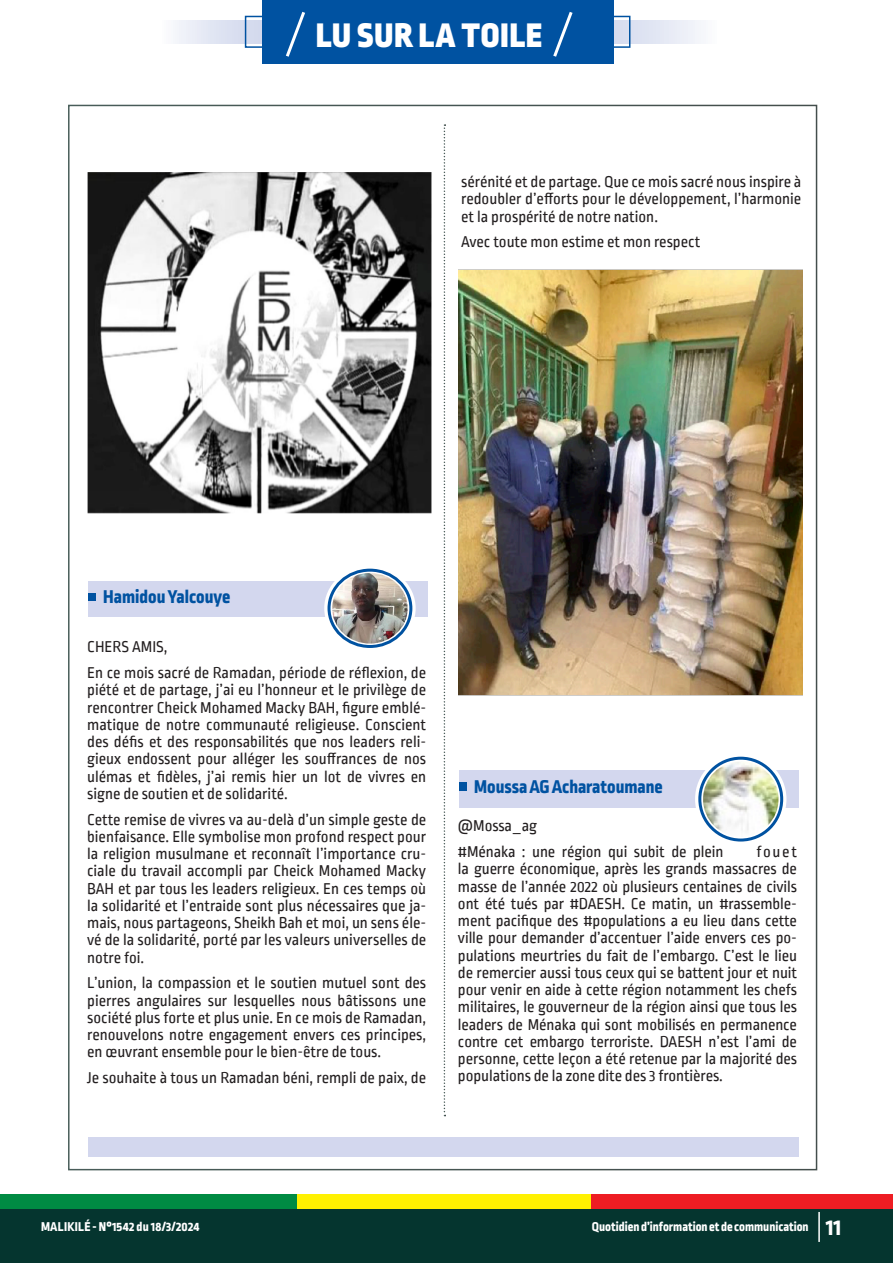
<style>
.page{position:relative;width:893px;height:1263px;background:#fff}
.page>*{position:absolute;margin:0;border:0;box-sizing:border-box;transform-origin:0 0}
.t1{font:900 36px "Ropa Sans Pro";letter-spacing:.03em;color:#fff}
.t2{font:800 19.5px "Ropa Sans Pro";color:#0052a1}
.t3{font:16.5px/17.2px "Ropa Sans PTT";color:#231f20;text-align:justify}
.t4{font:800 13.5px "Ropa Sans Pro";color:#fff}
.t5{font:800 13.5px "Ropa Sans Pro";letter-spacing:.02em;color:#fff}
.s1{font-size:24px}
</style>
<div class="page">
<div style="left:0;top:1195px;width:297px;height:17px;background:#008b43"></div>
<div style="left:297px;top:1195px;width:297px;height:17px;background:#fff101"></div>
<div style="left:592px;top:1195px;width:301px;height:17px;background:#ee1d23"></div>
<div style="left:0;top:1209px;width:893px;height:54px;background:#05352f"></div>
<hr style="left:818px;top:1212px;width:2px;height:30px;background:#fff">
<svg style="left:175px;top:21px;width:526px;height:23px;background:#e0e5f2"></svg>
<div style="left:245px;top:16px;width:385px;height:32px;border:2px solid #0052a1"></div>
<div style="left:262px;top:0;width:351px;height:64px;background:#0052a1"></div>
<svg style="left:286px;top:11px;width:19px;height:46px"></svg>
<svg style="left:553px;top:11px;width:20px;height:46px"></svg>
<div style="left:89px;top:1137px;width:710px;height:20px;background:#d3d7ee"></div>
<svg style="left:444px;top:124px;width:1px;height:992px"></svg>
<div style="left:459px;top:770px;width:340px;height:38px;background:#d3d7ee"></div>
<div style="left:459px;top:782px;width:8px;height:8px;background:#0052a1"></div>
<svg style="left:695px;top:753px;width:91px;height:92px"></svg>
<svg style="left:700px;top:758px;width:82px;height:82px"></svg>
<div style="left:698px;top:757px;width:85px;height:84px;border:3px solid #0052a1;border-radius:50%"></div>
<img style="left:703px;top:761px;width:75px;height:76px;border-radius:38px">
<img style="left:458px;top:269px;width:345px;height:426px">
<div style="left:88px;top:581px;width:340px;height:36px;background:#d3d7ee"></div>
<div style="left:88px;top:593px;width:8px;height:7px;background:#0052a1"></div>
<svg style="left:324px;top:566px;width:92px;height:85px"></svg>
<div style="left:327px;top:569px;width:85px;height:79px;border:3px solid #0052a1;border-radius:50%"></div>
<img style="left:332px;top:573px;width:76px;height:71px">
<img style="left:88px;top:172px;width:343px;height:341px">
<p class="t1" style="left:316px;top:13px;width:228px">LU SUR LA TOILE</p>
<p class="t3" style="left:461px;top:174px;width:342px">sérénité et de partage. Que ce mois sacré nous inspire à redoubler d’efforts pour le développement, l’harmonie et la prospérité de notre nation.</p>
<p class="t3" style="left:461px;top:234px;width:241px">Avec toute mon estime et mon respect</p>
<p class="t2" style="left:103px;top:585px;width:129px">Hamidou Yalcouye</p>
<p class="t3" style="left:87px;top:639px;width:82px">CHERS AMIS,</p>
<p class="t3" style="left:87px;top:665px;width:341px">En ce mois sacré de Ramadan, période de réflexion, de piété et de partage, j’ai eu l’honneur et le privilège de rencontrer Cheick Mohamed Macky BAH, figure emblé&shy;matique de notre communauté religieuse. Conscient des défis et des responsabilités que nos leaders reli&shy;gieux endossent pour alléger les souffrances de nos ulémas et fidèles, j’ai remis hier un lot de vivres en signe de soutien et de solidarité.</p>
<p class="t3" style="left:87px;top:812px;width:341px">Cette remise de vivres va au-delà d’un simple geste de bienfaisance. Elle symbolise mon profond respect pour la religion musulmane et reconnaît l’importance cru&shy;ciale du travail accompli par Cheick Mohamed Macky BAH et par tous les leaders religieux. En ces temps où la solidarité et l’entraide sont plus nécessaires que ja&shy;mais, nous partageons, Sheikh Bah et moi, un sens éle&shy;vé de la solidarité, porté par les valeurs universelles de notre foi.</p>
<p class="t3" style="left:87px;top:975px;width:341px">L’union, la compassion et le soutien mutuel sont des pierres angulaires sur lesquelles nous bâtissons une société plus forte et plus unie. En ce mois de Ramadan, renouvelons notre engagement envers ces principes, en œuvrant ensemble pour le bien-être de tous.</p>
<p class="t3" style="left:87px;top:1070px;width:340px">Je souhaite à tous un Ramadan béni, rempli de paix, de</p>
<p class="t2" style="left:474px;top:775px;width:190px">Moussa AG Acharatoumane</p>
<p class="t3" style="left:458px;top:818px;width:81px">@Mossa_ag</p>
<p class="t3" style="left:458px;top:844px;width:267px">#Ménaka : une région qui subit de plein</p>
<p class="t3" style="left:458px;top:844px;width:341px;text-indent:298px">fouet la guerre économique, après les grands massacres de masse de l’année 2022 où plusieurs centaines de civils ont été tués par #DAESH. Ce matin, un #rassemble&shy;ment pacifique des #populations a eu lieu dans cette ville pour demander d’accentuer l’aide envers ces po&shy;pulations meurtries du fait de l’embargo. C’est le lieu de remercier aussi tous ceux qui se battent jour et nuit pour venir en aide à cette région notamment les chefs militaires, le gouverneur de la région ainsi que tous les leaders de Ménaka qui sont mobilisés en permanence contre cet embargo terroriste. DAESH n’est l’ami de personne, cette leçon a été retenue par la majorité des populations de la zone dite des 3 frontières.</p>
<p class="t5" style="left:41px;top:1219px;width:160px">MALIKILÉ - N°1542 du 18/3/2024</p>
<p class="t4" style="left:592px;top:1219px;width:250px">Quotidien d’information et de communication <span class="s1">11</span></p>
</div>
